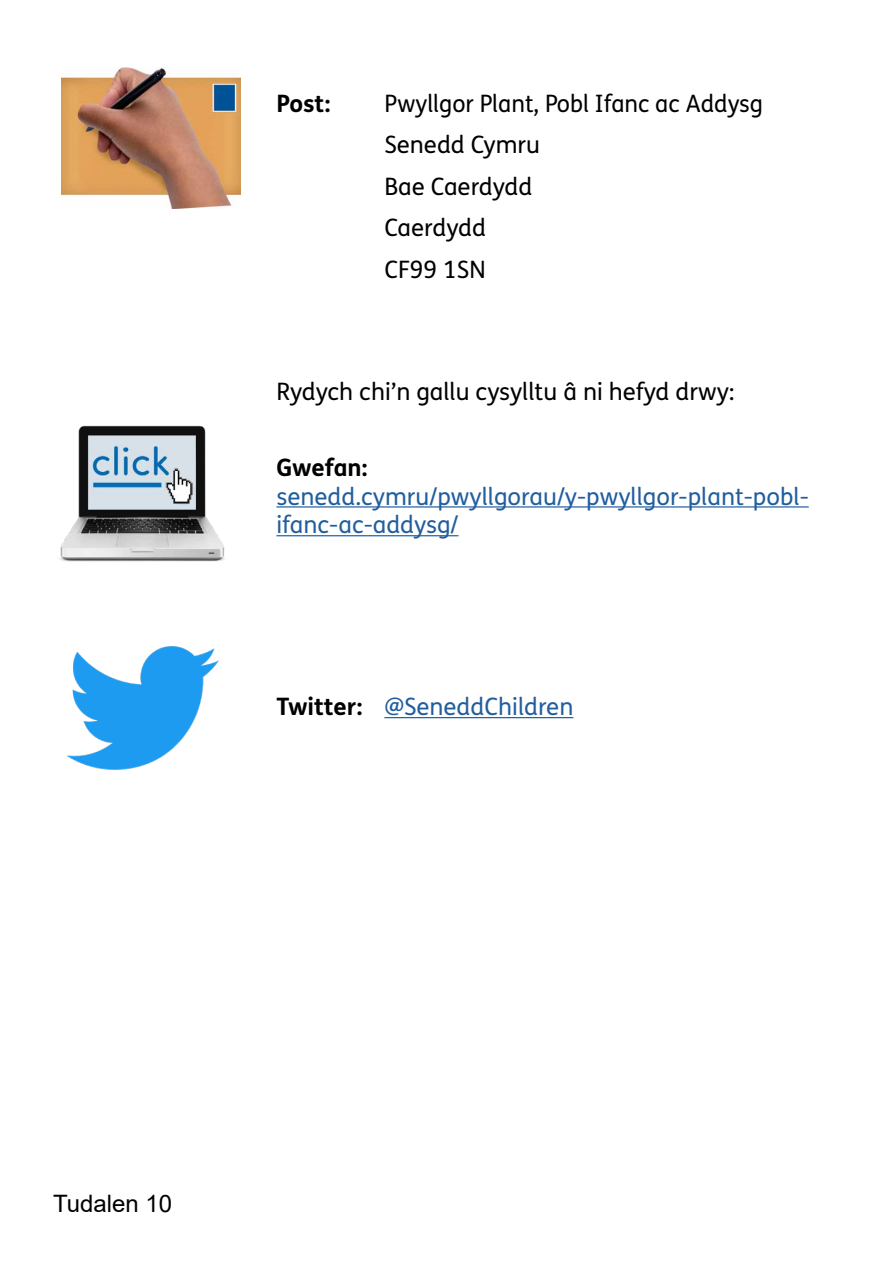
<style>
.page{position:relative;width:893px;height:1263px;background:#fff}
.page>*{position:absolute;margin:0;border:0;box-sizing:border-box;transform-origin:0 0}
.Bodytext{font:24px/41.5px "FS Me Pro";color:#000}
.Bodytext-2{font:24px/28.8px "FS Me Pro";color:#215e9e}
.t1{font:24px "Arial";color:#000}
.t2{font:700 24px "FS Me Pro";color:#000}
.s1{font-weight:700;color:#000}
</style>
<div class="page">
<hr style="left:276px;top:506px;width:533px;height:1px;background:#215e9e">
<hr style="left:276px;top:535px;width:182px;height:1px;background:#215e9e">
<hr style="left:384px;top:717px;width:189px;height:1px;background:#215e9e">
<img style="left:60px;top:425px;width:165px;height:137px">
<img style="left:67px;top:646px;width:151px;height:124px">
<img style="left:62px;top:68px;width:178px;height:141px">
<p class="t2" style="left:276px;top:84px;width:56px">Post:</p>
<p class="Bodytext" style="left:384px;top:82px;width:380px">Pwyllgor Plant, Pobl Ifanc ac Addysg<br>Senedd Cymru<br>Bae Caerdydd<br>Caerdydd<br>CF99 1SN</p>
<p class="Bodytext" style="left:276px;top:370px;width:460px">Rydych chi’n gallu cysylltu â ni hefyd drwy:</p>
<p class="Bodytext-2" style="left:276px;top:452px;width:534px"><span class="s1">Gwefan: </span>senedd.cymru/pwyllgorau/y-pwyllgor-plant-pobl&shy;ifanc-ac-addysg/</p>
<p class="Bodytext-2" style="left:276px;top:692px;width:298px"><span class="s1">Twitter:</span> @SeneddChildren</p>
<p class="t1" style="left:53px;top:1187px;width:121px">Tudalen 10</p>
</div>
